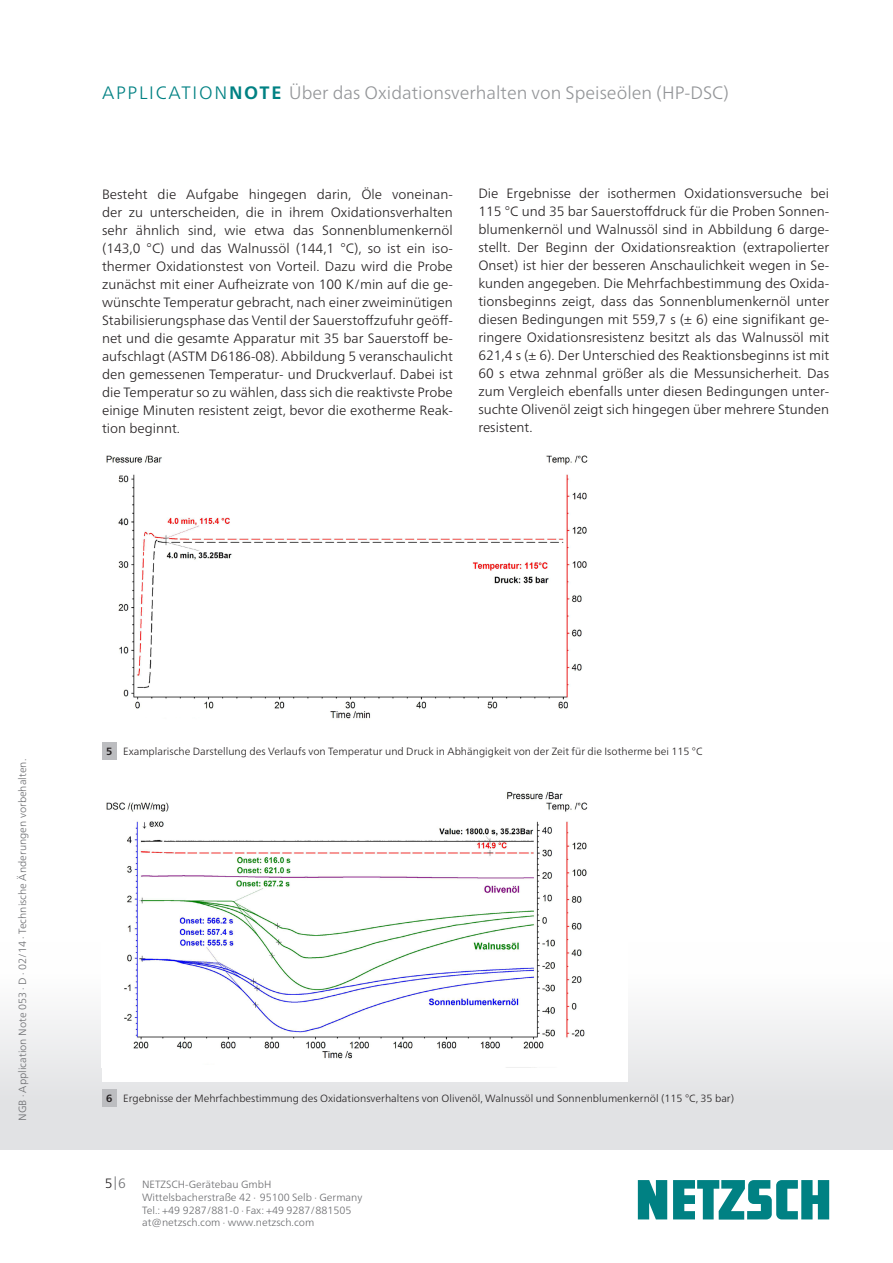
<style>
.page{position:relative;width:893px;height:1263px;background:#fff}
.page>*{position:absolute;margin:0;border:0;box-sizing:border-box;transform-origin:0 0}
.Fließtext_engl{font:300 18px "Frutiger Neue LTW1 G";color:#939598}
.t1{font:300 13.5px/18px "Frutiger Neue LTW1 G";color:#231f20;text-align:justify}
.t2{font:300 13.5px "Frutiger Neue LTW1 G";color:#6c6d70}
.D_Fließtext{font:300 10.5px "Frutiger Neue LTW1 G";color:#231f20}
.E_Bildunterschrift{font:300 10.5px "Frutiger Neue LTW1 G";color:#6c6d70}
.E_Fließtext{font:700 10.5px "Frutiger Neue LTW1 G";color:#231f20}
.s1{color:#008183}
.s2{font-weight:700;color:#008183}
.s3{color:#231f20}
</style>
<div class="page">
<svg style="left:638px;top:1180px;width:191px;height:39px"></svg>
<div style="left:102px;top:742px;width:15px;height:17px;background:#bcbdc0"></div>
<img style="left:106px;top:455px;width:482px;height:264px">
<div style="left:102px;top:1089px;width:15px;height:17px;background:#bcbdc0"></div>
<img style="left:106px;top:792px;width:482px;height:267px">
<p class="Fließtext_engl" style="left:102px;top:82px;width:628px"><span class="s1">APPLICATION</span><span class="s2">NOTE</span> Über das Oxidationsverhalten von Speiseölen (HP-DSC)</p>
<p class="t1" style="left:102px;top:185px;width:352px">Besteht die Aufgabe hingegen darin, Öle voneinan&shy;der zu unterscheiden, die in ihrem Oxidationsverhalten sehr ähnlich sind, wie etwa das Sonnenblumenkernöl (143,0 °C) und das Walnussöl (144,1 °C), so ist ein iso&shy;thermer Oxidationstest von Vorteil. Dazu wird die Probe zunächst mit einer Aufheizrate von 100 K/min auf die ge&shy;wünschte Temperatur gebracht, nach einer zweiminütigen Stabilisierungsphase das Ventil der Sauerstoffzufuhr geöff&shy;net und die gesamte Apparatur mit 35 bar Sauerstoff be&shy;aufschlagt (ASTM D6186-08). Abbildung 5 veranschaulicht den gemessenen Temperatur- und Druckverlauf. Dabei ist die Temperatur so zu wählen, dass sich die reaktivste Probe einige Minuten resistent zeigt, bevor die exotherme Reak&shy;tion beginnt.</p>
<p class="t1" style="left:478px;top:184px;width:352px">Die Ergebnisse der isothermen Oxidationsversuche bei 115 °C und 35 bar Sauerstoffdruck für die Proben Sonnen&shy;blumenkernöl und Walnussöl sind in Abbildung 6 darge&shy;stellt. Der Beginn der Oxidationsreaktion (extrapolierter Onset) ist hier der besseren Anschaulichkeit wegen in Se&shy;kunden angegeben. Die Mehrfachbestimmung des Oxida&shy;tionsbeginns zeigt, dass das Sonnenblumenkernöl unter diesen Bedingungen mit 559,7 s (± 6) eine signifikant ge&shy;ringere Oxidationsresistenz besitzt als das Walnussöl mit 621,4 s (± 6). Der Unterschied des Reaktionsbeginns ist mit 60 s etwa zehnmal größer als die Messunsicherheit. Das zum Vergleich ebenfalls unter diesen Bedingungen unter&shy;suchte Olivenöl zeigt sich hingegen über mehrere Stunden resistent.</p>
<p class="E_Bildunterschrift" style="left:16px;top:1121px;width:363px;rotate:-90deg">NGB · Application Note 053 · D · 02/14 · Technische Änderungen vorbehalten.</p>
<p class="E_Fließtext" style="left:106px;top:745px;width:8px">5</p>
<p class="D_Fließtext" style="left:123px;top:745px;width:581px">Examplarische Darstellung des Verlaufs von Temperatur und Druck in Abhängigkeit von der Zeit für die Isotherme bei 115 °C</p>
<p class="E_Fließtext" style="left:106px;top:1092px;width:8px">6</p>
<p class="D_Fließtext" style="left:123px;top:1092px;width:612px">Ergebnisse der Mehrfachbestimmung des Oxidationsverhaltens von Olivenöl, Walnussöl und Sonnenblumenkernöl (115 °C, 35 bar)</p>
<p class="t2" style="left:105px;top:1175px;width:23px"><span class="s3">5</span>|6</p>
<p class="E_Bildunterschrift" style="left:142px;top:1178px;width:131px">NETZSCH-Gerätebau GmbH</p>
<p class="E_Bildunterschrift" style="left:142px;top:1191px;width:222px">Wittelsbacherstraße 42 ∙ 95100 Selb ∙ Germany</p>
<p class="E_Bildunterschrift" style="left:142px;top:1203px;width:211px">Tel.: +49 9287/881-0 ∙ Fax: +49 9287/881505</p>
<p class="E_Bildunterschrift" style="left:142px;top:1216px;width:174px">at@netzsch.com ∙ www.netzsch.com</p>
</div>
